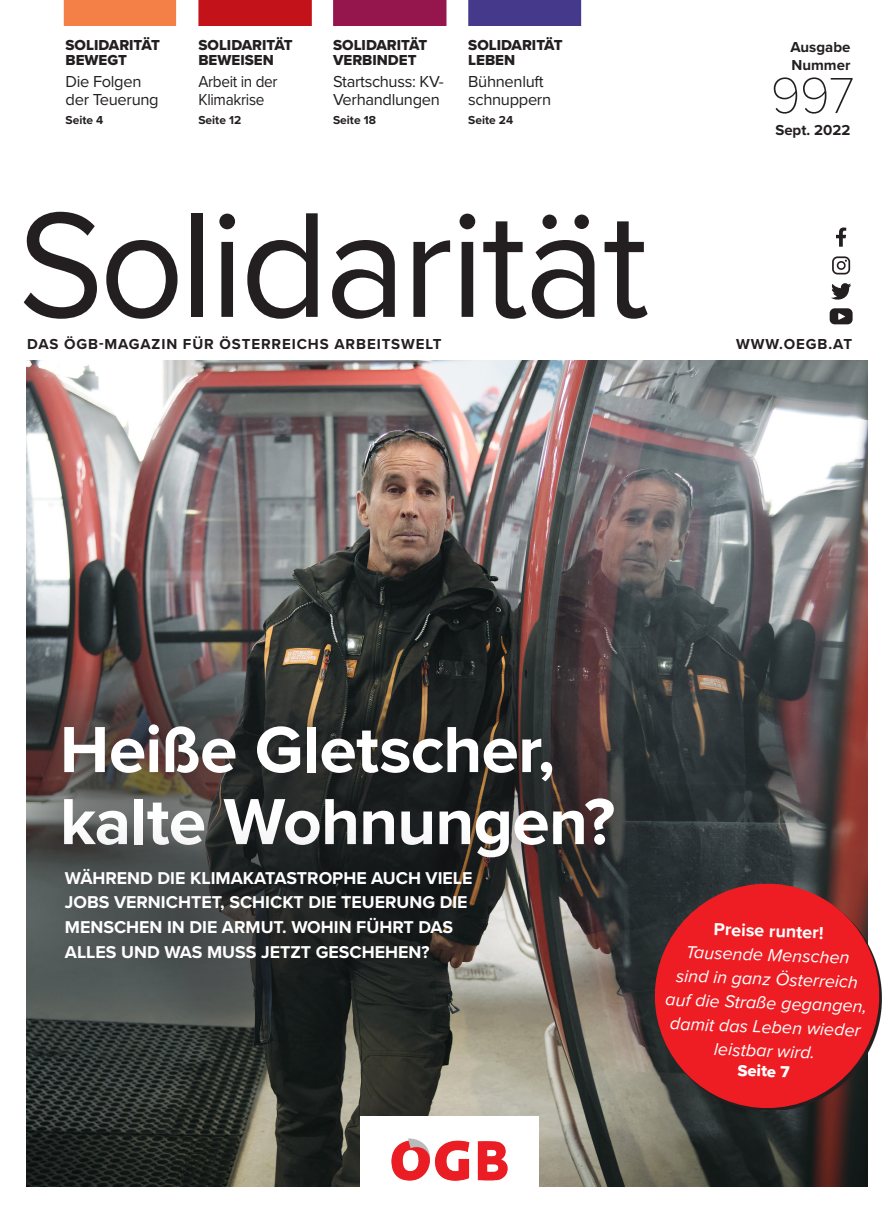
<style>
.page{position:relative;width:893px;height:1212px;background:#fff}
.page>*{position:absolute;margin:0;border:0;box-sizing:border-box;transform-origin:0 0}
.t1{font:155.25px "Proxima Nova";letter-spacing:-.03em;color:#231f20;scale:.94 1}
.t2{font:700 67.5px/72px "Proxima Nova";letter-spacing:-.015em;color:#fff}
.t3{font:100 52.5px "Proxima Nova T";color:#231f20}
.t4{font:italic 18px/24px "Proxima Nova";color:#fff;text-align:center}
.t5{font:700 18px "Proxima Nova";color:#fff}
.t6{font:700 17.7px/24.9px "Proxima Nova";color:#fff}
.t7{font:16.5px/18px "Proxima Nova";letter-spacing:-.02em;color:#231f20}
.t8{font:16.5px/18px "Proxima Nova";letter-spacing:-.02em;color:#231f20;scale:.93 1}
.t9{font:16.5px "Proxima Nova Extrabld";color:#fff}
.t10{font:15px/15px "Proxima Nova Extrabld";color:#231f20}
.t11{font:700 15px "Proxima Nova";letter-spacing:.06em;color:#231f20}
.t12{font:700 15px/18px "Proxima Nova";color:#231f20}
.t13{font:700 12px "Proxima Nova";color:#231f20}
</style>
<div class="page">
<img style="left:26px;top:360px;width:841px;height:827px">
<svg style="left:649px;top:878px;width:233px;height:235px;background:#c52b2f"></svg>
<div style="left:13px;top:676px;width:649px;height:231px;background:#231f20;opacity:.86"></div>
<svg style="left:26px;top:815px;width:496px;height:199px;background:#3c403e"></svg>
<div style="left:0;top:331px;width:26px;height:881px;background:#fff"></div>
<div style="left:64px;top:0;width:112px;height:26px;background:#f47f47"></div>
<div style="left:198px;top:0;width:114px;height:26px;background:#c4121a"></div>
<div style="left:468px;top:0;width:113px;height:26px;background:#45398c"></div>
<svg style="left:832px;top:256px;width:18px;height:18px"></svg>
<svg style="left:836px;top:227px;width:10px;height:20px"></svg>
<svg style="left:831px;top:283px;width:20px;height:17px"></svg>
<svg style="left:830px;top:308px;width:23px;height:16px"></svg>
<div style="left:333px;top:0;width:113px;height:26px;background:#94164d"></div>
<div style="left:360px;top:1116px;width:179px;height:96px;background:#fff"></div>
<img style="left:391px;top:1138px;width:117px;height:43px">
<p class="t10" style="left:66px;top:37px;width:96px">SOLIDARITÄT<br>BEWEGT</p>
<p class="t7" style="left:66px;top:72px;width:95px">Die Folgen der Teuerung</p>
<p class="t13" style="left:66px;top:111px;width:39px">Seite 4</p>
<p class="t10" style="left:198px;top:37px;width:96px">SOLIDARITÄT<br>BEWEISEN</p>
<p class="t8" style="left:198px;top:72px;width:87px">Arbeit in der<br>Klimakrise</p>
<p class="t13" style="left:198px;top:111px;width:44px">Seite 12</p>
<p class="t10" style="left:333px;top:37px;width:96px">SOLIDARITÄT<br>VERBINDET</p>
<p class="t7" style="left:333px;top:72px;width:112px">Startschuss: KV-<br>Verhandlungen</p>
<p class="t13" style="left:333px;top:111px;width:44px">Seite 18</p>
<p class="t10" style="left:468px;top:37px;width:96px">SOLIDARITÄT<br>LEBEN</p>
<p class="t7" style="left:468px;top:72px;width:84px">Bühnenluft schnuppern</p>
<p class="t13" style="left:468px;top:111px;width:46px">Seite 24</p>
<h1 class="t1" style="left:18px;top:149px;width:672px">Solidarität</h1>
<p class="t12" style="left:790px;top:37px;width:61px">Ausgabe<br>Nummer</p>
<h3 class="t3" style="left:770px;top:56px;width:86px">997</h3>
<p class="t12" style="left:775px;top:120px;width:77px">Sept. 2022</p>
<p class="t11" style="left:27px;top:333px;width:416px">DAS ÖGB-MAGAZIN FÜR ÖSTERREICHS ARBEITSWELT</p>
<p class="t11" style="left:736px;top:333px;width:118px">WWW.OEGB.AT</p>
<h2 class="t2" style="left:60px;top:712px;width:557px">Heiße Gletscher, kalte Wohnungen?</h2>
<p class="t6" style="left:65px;top:865px;width:409px">WÄHREND DIE KLIMAKATASTROPHE AUCH VIELE JOBS VERNICHTET, SCHICKT DIE TEUERUNG DIE MENSCHEN IN DIE ARMUT. WOHIN FÜHRT DAS ALLES UND WAS MUSS JETZT GESCHEHEN?</p>
<p class="t5" style="left:714px;top:915px;width:111px;rotate:2deg">Preise runter!</p>
<p class="t4" style="left:668px;top:938px;width:203px;rotate:2deg">Tausende Menschen<br>sind in ganz Österreich auf die Straße gegangen, damit das Leben wieder leistbar wird.</p>
<p class="t9" style="left:738px;top:1058px;width:53px;rotate:2deg">Seite 7</p>
</div>
